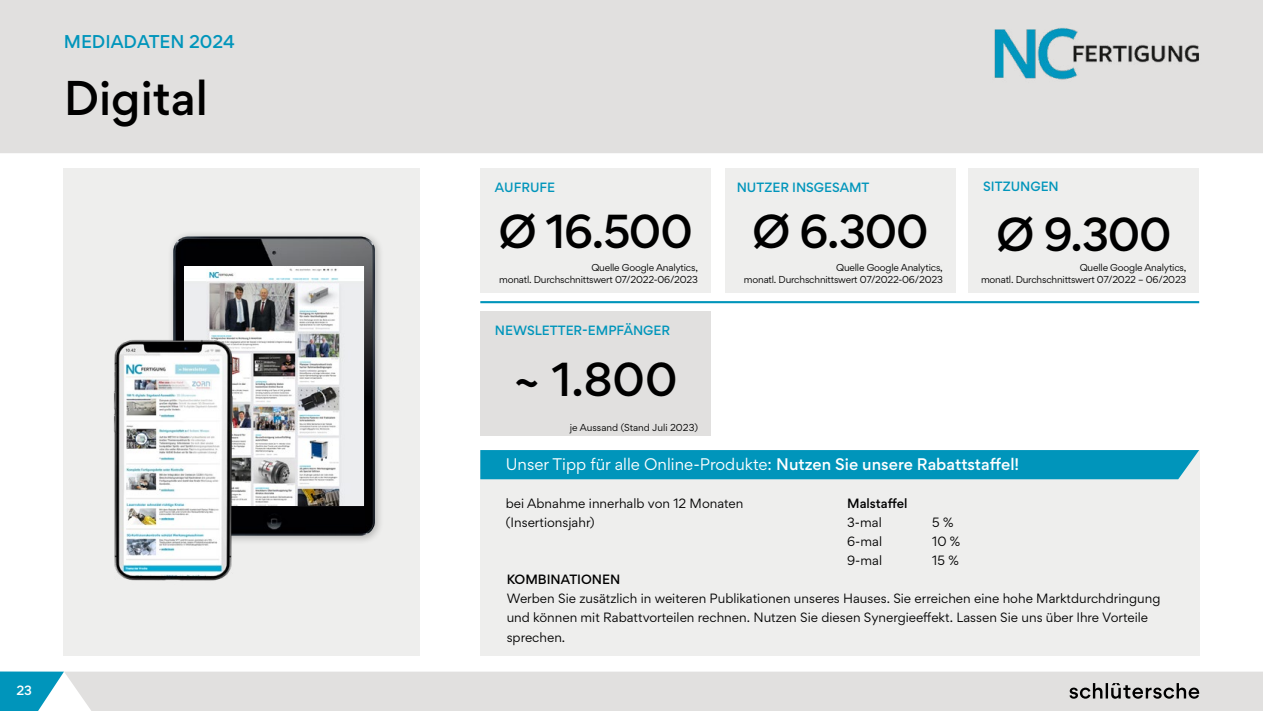
<style>
.page{position:relative;width:1263px;height:711px;background:#fff}
.page>*{position:absolute;margin:0;border:0;box-sizing:border-box;transform-origin:0 0}
.t1{font:500 43.5px "Gordita";color:#000}
.t2{font:500 42.45px "Gordita";letter-spacing:-.025em;color:#000}
.t3{font:500 16.5px "Gordita";color:#0095bb}
.t4{font:15px "Gordita";color:#fff}
.t5{font:12px/19.2px "Gordita";color:#000}
.t6{font:500 12px "Gordita";color:#0095bb}
.t7{font:500 12px "Gordita";color:#000}
.t8{font:500 12px "Gordita";color:#fff}
.t9{font:9px/12px "Gordita";letter-spacing:-.02em;color:#000;text-align:right}
.t10{font:9px "Gordita";color:#000}
.s1{font-weight:500}
</style>
<div class="page">
<div style="left:0;top:0;width:1263px;height:153px;background:#e1e0df"></div>
<div style="left:64px;top:671px;width:1199px;height:39px;background:#e1e0df"></div>
<svg style="left:0;top:671px;width:64px;height:39px"></svg>
<svg style="left:1069px;top:682px;width:130px;height:16px;background:#9a9998"></svg>
<img style="left:991px;top:23px;width:226px;height:66px">
<div style="left:64px;top:168px;width:356px;height:487px;background:#eeeeed"></div>
<div style="left:480px;top:168px;width:231px;height:124px;background:#eeeeed"></div>
<div style="left:480px;top:311px;width:231px;height:125px;background:#e1e0df"></div>
<div style="left:725px;top:168px;width:230px;height:124px;background:#eeeeed"></div>
<div style="left:969px;top:168px;width:230px;height:124px;background:#eeeeed"></div>
<div style="left:167px;top:229px;width:217px;height:315px;background:#000;opacity:.25"></div>
<img style="left:173px;top:236px;width:202px;height:299px">
<img style="left:184px;top:267px;width:180px;height:238px">
<img style="left:114px;top:333px;width:124px;height:248px">
<hr style="left:480px;top:301px;width:719px;height:2px;background:#0095bb">
<div style="left:480px;top:450px;width:720px;height:205px;background:#eeeeed"></div>
<div style="left:480px;top:450px;width:719px;height:29px;background:#0095bb"></div>
<h3 class="t3" style="left:64px;top:29px;width:173px">MEDIADATEN 2024</h3>
<h1 class="t1" style="left:64px;top:66px;width:146px">Digital</h1>
<p class="t8" style="left:16px;top:681px;width:17px">23</p>
<p class="t6" style="left:495px;top:178px;width:62px">AUFRUFE</p>
<h2 class="t2" style="left:498px;top:200px;width:196px">Ø 16.500</h2>
<p class="t6" style="left:737px;top:178px;width:134px">NUTZER INSGESAMT</p>
<h2 class="t2" style="left:752px;top:200px;width:178px">Ø 6.300</h2>
<p class="t9" style="left:499px;top:261px;width:200px">Quelle Google Analytics,<br>monatl. Durchschnittswert 07/2022-06/2023</p>
<p class="t9" style="left:744px;top:261px;width:200px">Quelle Google Analytics,<br>monatl. Durchschnittswert 07/2022-06/2023</p>
<p class="t6" style="left:495px;top:321px;width:177px">NEWSLETTER-EMPFÄNGER</p>
<h2 class="t2" style="left:514px;top:347px;width:165px">~ 1.800</h2>
<p class="t10" style="left:570px;top:420px;width:130px">je Aussand (Stand Juli 2023)</p>
<p class="t6" style="left:983px;top:178px;width:77px">SITZUNGEN</p>
<h2 class="t2" style="left:996px;top:202px;width:177px">Ø 9.300</h2>
<p class="t9" style="left:981px;top:261px;width:207px">Quelle Google Analytics,<br>monatl. Durchschnittswert 07/2022 – 06/2023</p>
<p class="t4" style="left:506px;top:453px;width:515px">Unser Tipp für alle Online-Produkte: <span class="s1">Nutzen Sie unsere Rabattstaffel!</span></p>
<p class="t5" style="left:506px;top:493px;width:239px">bei Abnahme innerhalb von 12 Monaten (Insertionsjahr)</p>
<p class="t7" style="left:847px;top:493px;width:62px">Malstaffel</p>
<p class="t5" style="left:847px;top:512px;width:36px">3-mal</p>
<p class="t5" style="left:932px;top:512px;width:23px">5 %</p>
<p class="t5" style="left:847px;top:531px;width:36px">6-mal</p>
<p class="t5" style="left:932px;top:531px;width:30px">10 %</p>
<p class="t5" style="left:847px;top:550px;width:36px">9-mal</p>
<p class="t5" style="left:932px;top:550px;width:28px">15 %</p>
<p class="t7" style="left:507px;top:570px;width:115px">KOMBINATIONEN</p>
<p class="t5" style="left:507px;top:588px;width:655px">Werben Sie zusätzlich in weiteren Publikationen unseres Hauses. Sie erreichen eine hohe Marktdurchdringung und können mit Rabattvorteilen rechnen. Nutzen Sie diesen Synergieeffekt. Lassen Sie uns über Ihre Vorteile sprechen.</p>
</div>
